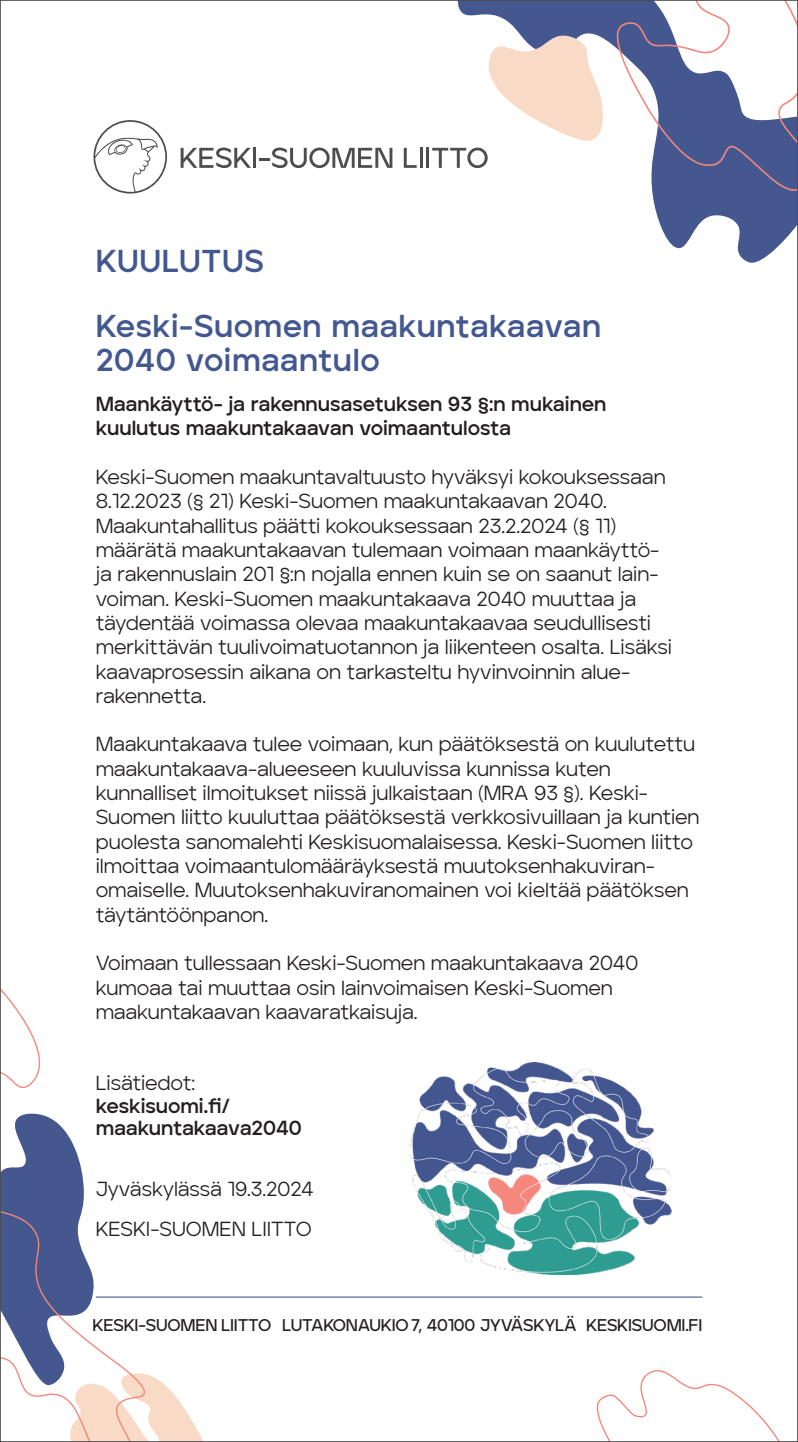
<style>
.page{position:relative;width:798px;height:1442px;background:#fff}
.page>*{position:absolute;margin:0;border:0;box-sizing:border-box;transform-origin:0 0}
.t1{font:700 31.5px/33.8px "Aventa";letter-spacing:.015em;color:#435890}
.t2{font:20.25px/24.3px "Aventa";letter-spacing:-.005em;color:#231f20}
.t3{font:700 20.25px/24.3px "Aventa";letter-spacing:-.005em;color:#231f20}
.t4{font:600 16.88px "Aventa";letter-spacing:-.01em;color:#231f20}
</style>
<div class="page">
<svg style="left:180px;top:147px;width:71px;height:21px"></svg>
<hr style="left:253px;top:148px;width:3px;height:20px;background:#4d4d4d">
<svg style="left:259px;top:147px;width:133px;height:21px"></svg>
<svg style="left:403px;top:148px;width:13px;height:20px"></svg>
<hr style="left:419px;top:148px;width:3px;height:20px;background:#4d4d4d">
<hr style="left:426px;top:148px;width:3px;height:20px;background:#4d4d4d">
<svg style="left:93px;top:120px;width:74px;height:74px"></svg>
<svg style="left:652px;top:192px;width:142px;height:71px;fill:#45578f"></svg>
<svg style="left:432px;top:3px;width:362px;height:189px"></svg>
<img style="left:409px;top:1062px;width:262px;height:212px">
<svg style="left:596px;top:1370px;width:182px;height:68px"></svg>
<svg style="left:3px;top:1113px;width:231px;height:325px"></svg>
<svg style="left:3px;top:991px;width:38px;height:97px"></svg>
<hr style="left:96px;top:1296px;width:606px;height:1px;background:#435890">
<p class="t1" style="left:96px;top:244px;width:169px">KUULUTUS</p>
<p class="t1" style="left:96px;top:309px;width:506px">Keski-Suomen maakuntakaavan<br>2040 voimaantulo</p>
<p class="t3" style="left:96px;top:392px;width:512px">Maankäyttö- ja rakennusasetuksen 93 §:n mukainen kuulutus maakuntakaavan voimaantulosta</p>
<p class="t2" style="left:96px;top:464px;width:577px">Keski-Suomen maakuntavaltuusto hyväksyi kokouksessaan 8.12.2023 (§ 21) Keski-Suomen maakuntakaavan 2040.<br>Maakuntahallitus päätti kokouksessaan 23.2.2024 (§ 11) määrätä maakuntakaavan tulemaan voimaan maankäyttö&shy;ja rakennuslain 201 §:n nojalla ennen kuin se on saanut lain&shy;voiman. Keski-Suomen maakuntakaava 2040 muuttaa ja täydentää voimassa olevaa maakuntakaavaa seudullisesti merkittävän tuulivoimatuotannon ja liikenteen osalta. Lisäksi kaavaprosessin aikana on tarkasteltu hyvinvoinnin alue&shy;rakennetta.</p>
<p class="t2" style="left:96px;top:732px;width:605px">Maakuntakaava tulee voimaan, kun päätöksestä on kuulutettu maakuntakaava-alueeseen kuuluvissa kunnissa kuten kunnalliset ilmoitukset niissä julkaistaan (MRA 93 §). Keski-Suomen liitto kuuluttaa päätöksestä verkkosivuillaan ja kuntien puolesta sanomalehti Keskisuomalaisessa. Keski-Suomen liitto ilmoittaa voimaantulomääräyksestä muutoksenhakuviran&shy;omaiselle. Muutoksenhakuviranomainen voi kieltää päätöksen täytäntöönpanon.</p>
<p class="t2" style="left:96px;top:950px;width:544px">Voimaan tullessaan Keski-Suomen maakuntakaava 2040 kumoaa tai muuttaa osin lainvoimaisen Keski-Suomen maakuntakaavan kaavaratkaisuja.</p>
<p class="t2" style="left:96px;top:1070px;width:101px">Lisätiedot:</p>
<p class="t3" style="left:96px;top:1094px;width:208px;line-height:22.5px">keskisuomi.fi/ maakuntakaava2040</p>
<p class="t2" style="left:96px;top:1176px;width:219px">Jyväskylässä 19.3.2024</p>
<p class="t2" style="left:96px;top:1216px;width:217px">KESKI-SUOMEN LIITTO</p>
<p class="t4" style="left:92px;top:1315px;width:611px">KESKI-SUOMEN LIITTO LUTAKONAUKIO 7, 40100 JYVÄSKYLÄ KESKISUOMI.FI</p>
</div>
